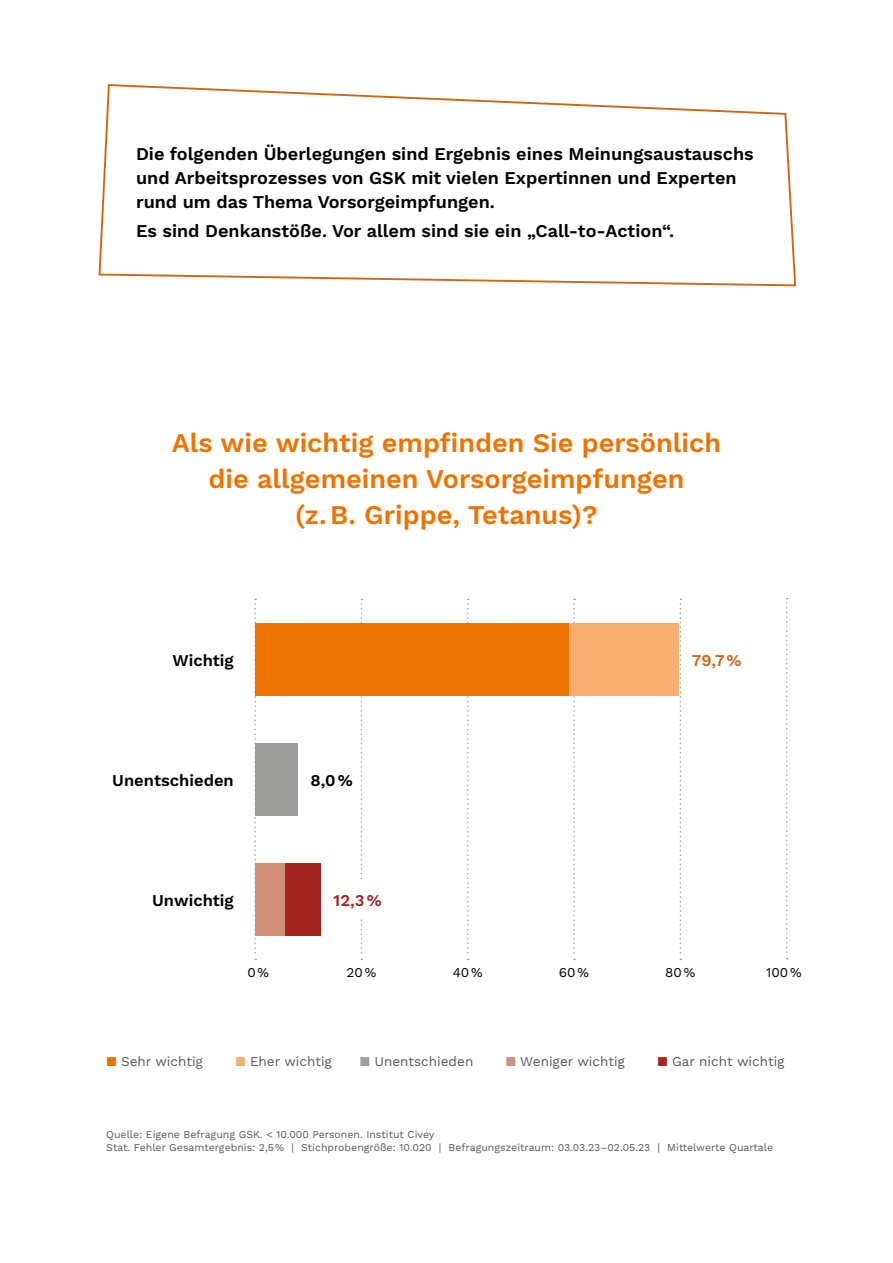
<style>
.page{position:relative;width:893px;height:1263px;background:#fff}
.page>*{position:absolute;margin:0;border:0;box-sizing:border-box;transform-origin:0 0}
.t1{font:600 27px/36px "Work Sans";color:#ee7402;text-align:center}
.t2{font:600 18px/24px "Work Sans";color:#000}
.t3{font:600 16.5px "Work Sans";color:#000}
.t4{font:600 16.5px "Work Sans";color:#a42422}
.t5{font:600 16.5px "Work Sans";color:#cc671a}
.t6{font:13.5px "Work Sans";color:#575756}
.t7{font:13.5px "Work Sans";color:#000}
.t8{font:10.5px/13.5px "Work Sans";color:#575756}
.s1{font-weight:800;color:#ee7402}
.s2{font-weight:800;color:#f7af70}
.s3{font-weight:800;color:#9d9d9c}
.s4{font-weight:800;color:#d0907b}
.s5{font-weight:800;color:#a42422}
</style>
<div class="page">
<svg style="left:98px;top:84px;width:699px;height:203px"></svg>
<svg style="left:786px;top:598px;width:2px;height:361px"></svg>
<svg style="left:254px;top:599px;width:2px;height:361px"></svg>
<svg style="left:361px;top:599px;width:1px;height:361px"></svg>
<svg style="left:467px;top:599px;width:2px;height:361px"></svg>
<svg style="left:573px;top:599px;width:2px;height:361px"></svg>
<svg style="left:680px;top:599px;width:1px;height:361px"></svg>
<div style="left:255px;top:623px;width:424px;height:72px;background:#f7af70"></div>
<div style="left:255px;top:623px;width:314px;height:72px;background:#ee7402"></div>
<div style="left:255px;top:743px;width:43px;height:72px;background:#9d9d9c"></div>
<div style="left:255px;top:863px;width:65px;height:72px;background:#a42422"></div>
<div style="left:255px;top:863px;width:30px;height:72px;background:#d0907b"></div>
<div style="left:333px;top:881px;width:75px;height:36px;background:#fff"></div>
<p class="t2" style="left:136px;top:143px;width:619px">Die folgenden Überlegungen sind Ergebnis eines Meinungsaustauschs und Arbeitsprozesses von GSK mit vielen Expertinnen und Experten rund um das Thema Vorsorgeimpfungen.</p>
<p class="t2" style="left:136px;top:219px;width:540px">Es sind Denkanstöße. Vor allem sind sie ein „Call-to-Action“.</p>
<h1 class="t1" style="left:172px;top:426px;width:551px">Als wie wichtig empfinden Sie persönlich die allgemeinen Vorsorgeimpfungen<br>(z.B. Grippe, Tetanus)?</h1>
<p class="t3" style="left:172px;top:650px;width:63px">Wichtig</p>
<p class="t5" style="left:691px;top:650px;width:51px">79,7%</p>
<p class="t3" style="left:112px;top:770px;width:123px">Unentschieden</p>
<p class="t3" style="left:310px;top:770px;width:44px">8,0%</p>
<p class="t3" style="left:152px;top:890px;width:83px">Unwichtig</p>
<p class="t4" style="left:333px;top:890px;width:50px">12,3%</p>
<p class="t7" style="left:247px;top:964px;width:23px">0%</p>
<p class="t7" style="left:347px;top:964px;width:31px">20%</p>
<p class="t7" style="left:453px;top:964px;width:32px">40%</p>
<p class="t7" style="left:559px;top:964px;width:32px">60%</p>
<p class="t7" style="left:665px;top:964px;width:32px">80%</p>
<p class="t7" style="left:766px;top:964px;width:37px">100%</p>
<p class="t6" style="left:106px;top:1053px;width:98px"><span class="s1">▪</span> Sehr wichtig</p>
<p class="t6" style="left:235px;top:1053px;width:98px"><span class="s2">▪</span> Eher wichtig</p>
<p class="t6" style="left:360px;top:1053px;width:115px"><span class="s3">▪</span> Unentschieden</p>
<p class="t6" style="left:506px;top:1053px;width:121px"><span class="s4">▪</span> Weniger wichtig</p>
<p class="t6" style="left:657px;top:1053px;width:129px"><span class="s5">▪</span> Gar nicht wichtig</p>
<p class="t8" style="left:106px;top:1128px;width:668px">Quelle: Eigene Befragung GSK. &lt; 10.000 Personen. Institut Civey<br>Stat. Fehler Gesamtergebnis: 2,5% | Stichprobengröße: 10.020 | Befragungszeitraum: 03.03.23–02.05.23 | Mittelwerte Quartale</p>
</div>
